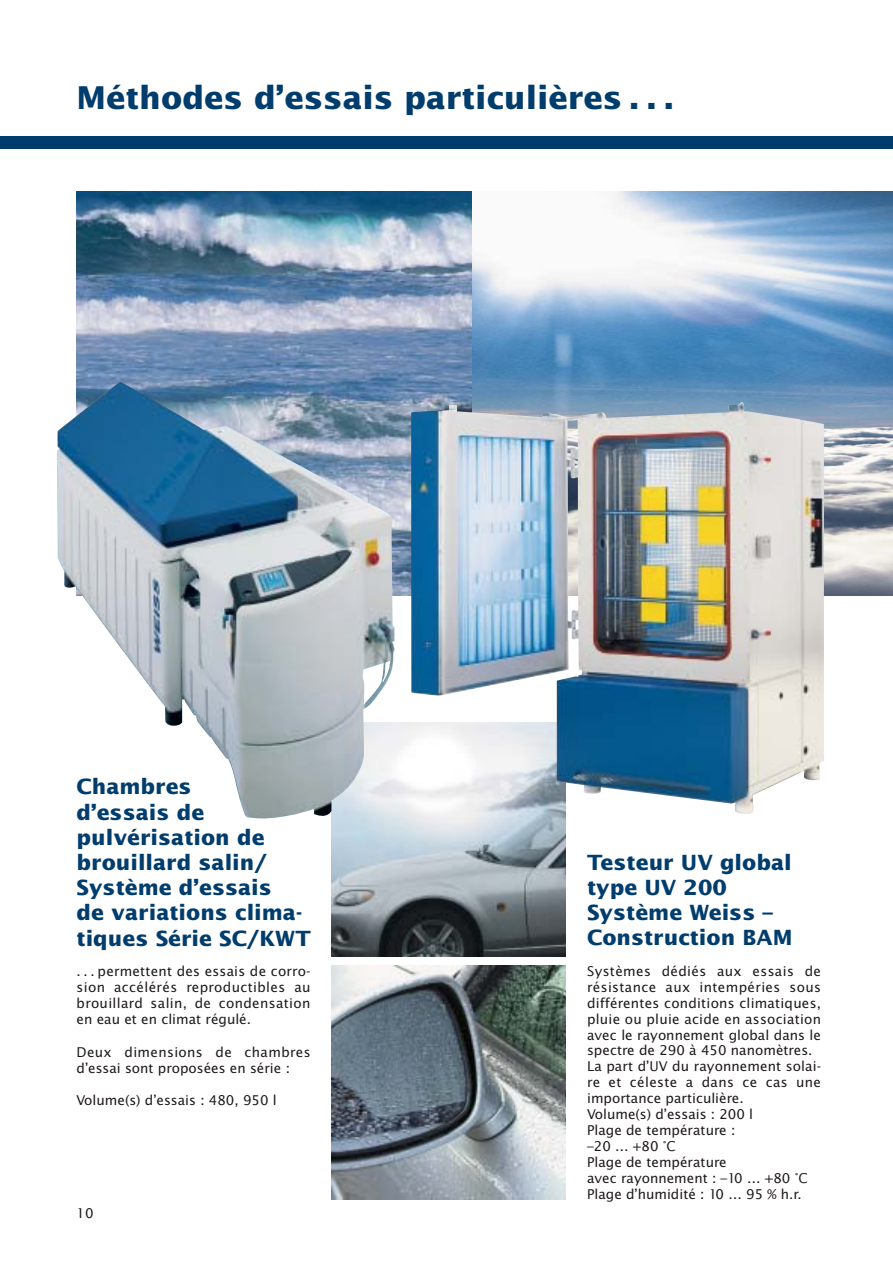
<style>
.page{position:relative;width:893px;height:1263px;background:#fff}
.page>*{position:absolute;margin:0;border:0;box-sizing:border-box;transform-origin:0 0}
.t1{font:700 31.5px "Lucida Sans";color:#003d6d}
.t2{font:700 21px/25.2px "Lucida Sans";color:#003d6d}
.t3{font:13.5px/15.9px "Lucida Sans";color:#1e1919}
</style>
<div class="page">
<img style="left:332px;top:965px;width:234px;height:234px">
<div style="left:0;top:136px;width:892px;height:13px;background:#003d6d"></div>
<img style="left:77px;top:192px;width:395px;height:403px">
<svg style="left:472px;top:192px;width:420px;height:403px"></svg>
<img style="left:332px;top:722px;width:234px;height:234px">
<img style="left:411px;top:402px;width:413px;height:412px">
<img style="left:57px;top:381px;width:338px;height:438px">
<h1 class="t1" style="left:77px;top:85px;width:599px">Méthodes d’essais particulières . . .</h1>
<h2 class="t2" style="left:77px;top:776px;width:236px">Chambres<br>d’essais de pulvérisation de brouillard salin/<br>Système d’essais<br>de variations clima&shy;tiques Série SC/KWT</h2>
<p class="t3" style="left:77px;top:964px;width:235px;text-align:justify">. . . permettent des essais de corro&shy;sion accélérés reproductibles au brouillard salin, de condensation en eau et en climat régulé.</p>
<p class="t3" style="left:77px;top:1045px;width:235px">Deux dimensions de chambres d’essai sont proposées en série :</p>
<p class="t3" style="left:77px;top:1094px;width:202px">Volume(s) d’essais : 480, 950 l</p>
<p class="t3" style="left:77px;top:1206px;width:19px">10</p>
<h2 class="t2" style="left:587px;top:851px;width:207px">Testeur UV global type UV 200<br>Système Weiss –<br>Construction BAM</h2>
<p class="t3" style="left:587px;top:964px;width:235px">Systèmes dédiés aux essais de résistance aux intempéries sous différentes conditions climatiques, pluie ou pluie acide en association avec le rayonnement global dans le spectre de 290 à 450 nanomètres.<br>La part d’UV du rayonnement solai&shy;re et céleste a dans ce cas une importance particulière.<br>Volume(s) d’essais : 200 l<br>Plage de température :<br>–20 … +80 °C<br>Plage de température<br>avec rayonnement : –10 … +80 °C<br>Plage d’humidité : 10 … 95 % h.r.</p>
</div>
